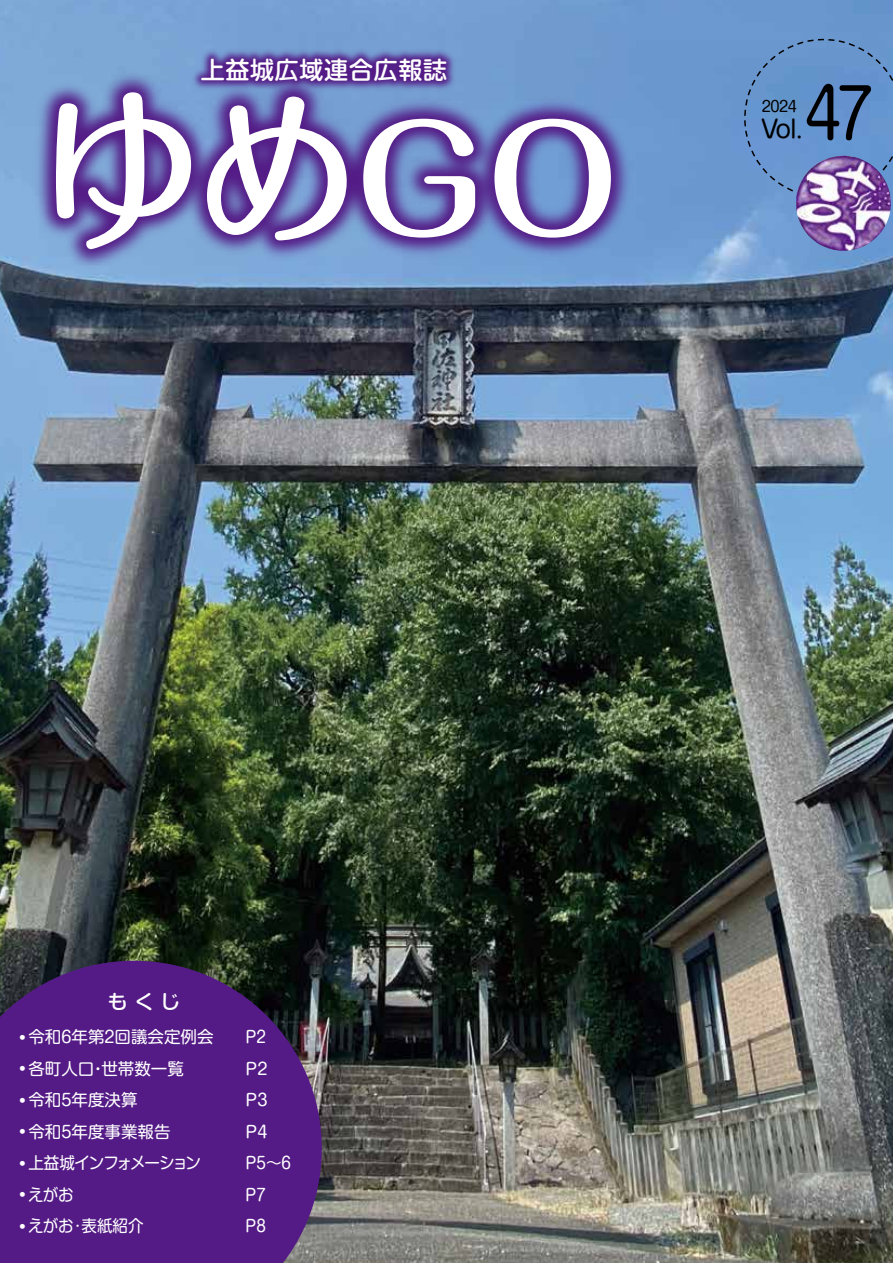
<style>
.page{position:relative;width:893px;height:1263px;background:#fff}
.page>*{position:absolute;margin:0;border:0;box-sizing:border-box;transform-origin:0 0}
.t1{font:500 171px "Maru Fo Pro";color:#fff}
.t2{font:67.5px "Shin M Go Pro";color:#000;scale:.9 1}
.t3{font:500 24px "Shin M Go Pro";letter-spacing:.03em;color:#fff}
.t4{font:24px "Shin M Go Pro";color:#000}
.t5{font:500 19.5px "Shin M Go Pro";color:#fff}
.t6{font:16.5px/31.5px "Shin M Go Pro";color:#fff}
.t7{font:16.5px/31.5px "Shin M Go Pro";color:#fff;scale:.94 1}
.t8{font:15px "Shin M Go Pro";color:#000}
.s1{font-size:145.35px}
.s2{font-size:28.05px}
</style>
<div class="page">
<img style="left:0;top:0;width:893px;height:1263px">
<svg style="left:0;top:961px;width:322px;height:302px;background:#501e7d"></svg>
<svg style="left:744px;top:37px;width:149px;height:163px;background:#6b90c9"></svg>
<div style="left:143px;top:0;width:363px;height:22px;background:#78a1d5"></div>
<img style="left:0;top:22px;width:680px;height:308px">
<img style="left:801px;top:156px;width:41px;height:25px">
<h3 class="t3" style="left:201px;top:50px;width:248px">上益城広域連合広報誌</h3>
<h1 class="t1" style="left:36px;top:35px;width:586px">ゆめ<span class="s1">GO</span></h1>
<h2 class="t2" style="left:804px;top:59px;width:79px">47</h2>
<p class="t8" style="left:762px;top:94px;width:37px">2024</p>
<h3 class="t4" style="left:761px;top:110px;width:43px">Vol.</h3>
<p class="t5" style="left:108px;top:986px;width:74px">もくじ</p>
<p class="t6" style="left:9px;top:1019px;width:207px"><span class="s2">・</span>令和6年第2回議会定例会<span class="s2">・</span>各町人口・世帯数一覧<span class="s2">・</span>令和5年度決算<br><span class="s2">・</span>令和5年度事業報告<br><span class="s2">・</span>上益城インフォメーション<span class="s2">・</span>えがお<br><span class="s2">・</span>えがお･表紙紹介</p>
<p class="t7" style="left:243px;top:1019px;width:52px">P2<br>P2<br>P3<br>P4<br>P5～6<br>Ｐ7<br>Ｐ8</p>
</div>
